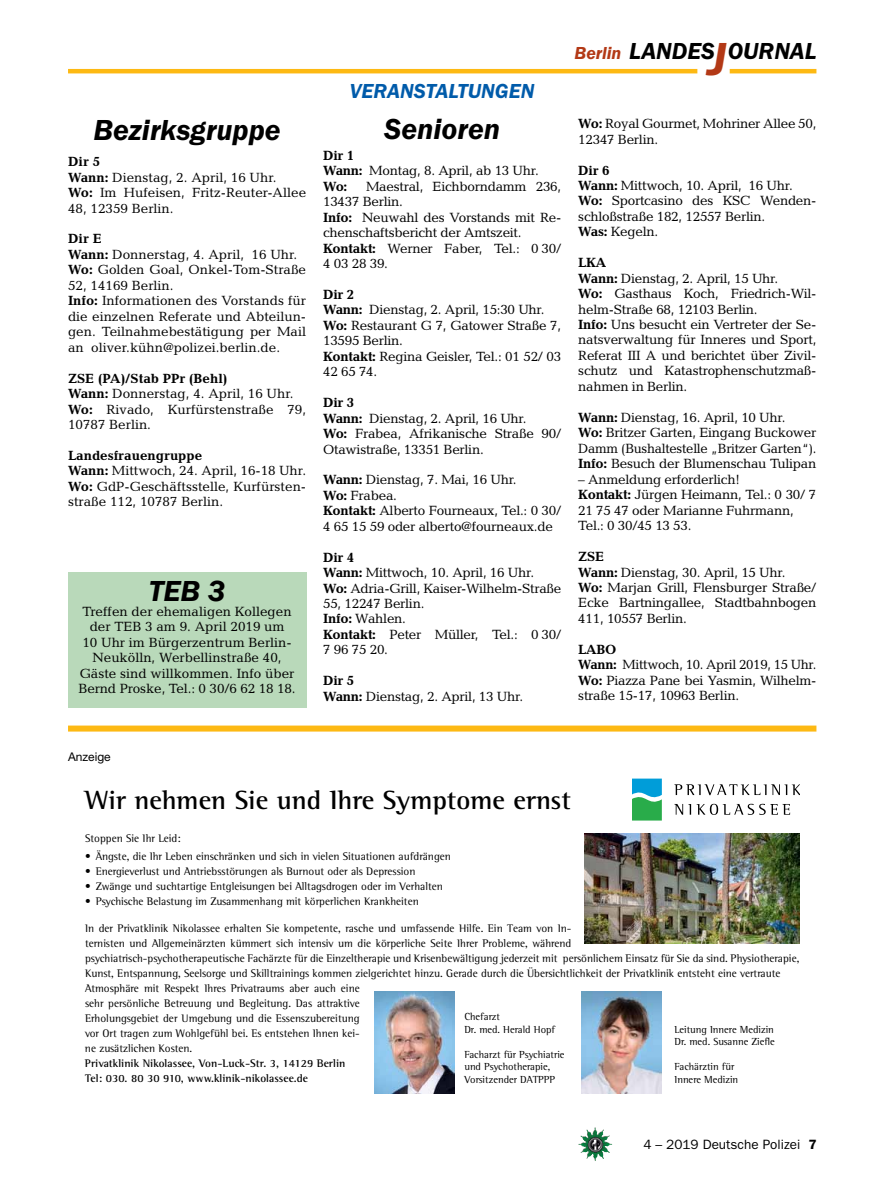
<style>
.page{position:relative;width:893px;height:1191px;background:#fff}
.page>*{position:absolute;margin:0;border:0;box-sizing:border-box;transform-origin:0 0}
.t1{font:italic 600 30px "Franklin Gothic Itc T";color:#000}
.t2{font:700 27px "Rotis Semi Serif Pro";color:#000}
.t3{font:italic 600 24px "Franklin Gothic Itc T";color:#000}
.t4{font:italic 600 21px "Franklin Gothic Itc T";color:#005baa}
.t5{font:italic 600 18px "Franklin Gothic Itc T";color:#b33916}
.t6{font:13.5px/15.5px "Candida";letter-spacing:-.02em;color:#000}
.t7{font:13.5px/15.5px "Candida";color:#000}
.t8{font:13.5px "Franklin Gothic";color:#000}
.t9{font:12px "Helvetica Neue";color:#000}
.t10{font:11.25px/15px "Rotis Semi Serif Std";color:#000}
.t11{font:700 11.25px/15px "Rotis Semi Serif Pro";color:#000}
.t12{font:10.5px/12.6px "Rotis Semi Serif Std";color:#000}
.s1{font-weight:700}
.s2{font-size:48px;color:#b33916}
.s3{font-weight:600}
</style>
<div class="page">
<img style="left:578px;top:1127px;width:17px;height:25px">
<hr style="left:730px;top:69px;width:86px;height:4px;background:#fdb913">
<hr style="left:68px;top:69px;width:629px;height:4px;background:#fdb913">
<div style="left:68px;top:572px;width:238px;height:135px;background:#b9d9ba"></div>
<svg style="left:632px;top:778px;width:30px;height:42px"></svg>
<svg style="left:674px;top:803px;width:116px;height:12px"></svg>
<svg style="left:674px;top:784px;width:125px;height:11px"></svg>
<img style="left:584px;top:833px;width:215px;height:110px">
<img style="left:374px;top:991px;width:81px;height:102px">
<img style="left:581px;top:991px;width:80px;height:102px">
<div style="left:68px;top:725px;width:748px;height:6px;background:#fdb913"></div>
<h3 class="t4" style="left:350px;top:79px;width:14px">verans</h3>
<h3 class="t4" style="left:426px;top:79px;width:57px">tal tungen</h3>
<h1 class="t1" style="left:94px;top:112px;width:189px">Bezirksgruppe</h1>
<h1 class="t1" style="left:384px;top:112px;width:118px">Senioren</h1>
<p class="t6" style="left:323px;top:148px;width:217px"><span class="s1">Dir 1<br>Wann:</span> Montag, 8. April, ab 13 Uhr.<br><span class="s1">Wo:</span></p>
<p class="t7" style="left:68px;top:154px;width:240px"><span class="s1">Dir 5<br>Wann:</span> Dienstag, 2. April, 16 Uhr.<br><span class="s1">Wo:</span> Im Hufeisen, Fritz-Reuter-Allee<br>48, 12359 Berlin.</p>
<p class="t7" style="left:68px;top:231px;width:240px"><span class="s1">Dir E<br>Wann:</span> Donnerstag, 4. April, 16 Uhr.<br><span class="s1">Wo:</span> Golden Goal, Onkel-Tom-Straße<br>52, 14169 Berlin.<br><span class="s1">Info:</span> Informationen des Vorstands für die einzelnen Referate und Abteilun&shy;gen. Teilnahmebestätigung per Mail an oliver.kühn@polizei.berlin.de.</p>
<p class="t7" style="left:68px;top:370px;width:240px"><span class="s1">ZSE (PA)/Stab PPr (Behl)<br>Wann:</span> Donnerstag, 4. April, 16 Uhr.<br><span class="s1">Wo:</span> Rivado, Kurfürstenstraße 79,<br>10787 Berlin.</p>
<p class="t7" style="left:68px;top:447px;width:240px"><span class="s1">Landesfrauengruppe<br>Wann:</span> Mittwoch, 24. April, 16-18 Uhr.<br><span class="s1">Wo:</span> GdP-Geschäftsstelle, Kurfürsten&shy;straße 112, 10787 Berlin.</p>
<p class="t6" style="left:323px;top:178px;width:240px;text-indent:43px">Maestral, Eichborndamm 236,<br>13437 Berlin.<br><span class="s1">Info:</span> Neuwahl des Vorstands mit Re&shy;chenschaftsbericht der Amtszeit.<br><span class="s1">Kontakt:</span> Werner Faber, Tel.: 0 30/<br>4 03 28 39.</p>
<p class="t6" style="left:323px;top:287px;width:240px"><span class="s1">Dir 2<br>Wann:</span> Dienstag, 2. April, 15:30 Uhr.<br><span class="s1">Wo:</span> Restaurant G 7, Gatower Straße 7,<br>13595 Berlin.<br><span class="s1">Kontakt:</span> Regina Geisler, Tel.: 01 52/ 03<br>42 65 74.</p>
<p class="t6" style="left:323px;top:395px;width:240px"><span class="s1">Dir 3<br>Wann:</span> Dienstag, 2. April, 16 Uhr.<br><span class="s1">Wo:</span> Frabea, Afrikanische Straße 90/<br>Otawistraße, 13351 Berlin.</p>
<p class="t6" style="left:323px;top:472px;width:240px"><span class="s1">Wann:</span> Dienstag, 7. Mai, 16 Uhr.<br><span class="s1">Wo:</span> Frabea.<br><span class="s1">Kontakt:</span> Alberto Fourneaux, Tel.: 0 30/<br>4 65 15 59 oder alberto@fourneaux.de</p>
<p class="t6" style="left:323px;top:549px;width:240px"><span class="s1">Dir 4<br>Wann:</span> Mittwoch, 10. April, 16 Uhr.<br><span class="s1">Wo:</span> Adria-Grill, Kaiser-Wilhelm-Straße<br>55, 12247 Berlin.<br><span class="s1">Info:</span> Wahlen.<br><span class="s1">Kontakt:</span> Peter Müller, Tel.: 0 30/<br>7 96 75 20.</p>
<p class="t6" style="left:323px;top:673px;width:201px"><span class="s1">Dir 5<br>Wann:</span> Dienstag, 2. April, 13 Uhr.</p>
<h1 class="t1" style="left:149px;top:573px;width:78px">TEB 3</h1>
<p class="t7" style="left:79px;top:603px;width:219px;text-align:center">Treffen der ehemaligen Kollegen der TEB 3 am 9. April 2019 um<br>10 Uhr im Bürgerzentrum Berlin-<br>Neukölln, Werbellinstraße 40,<br>Gäste sind willkommen. Info über<br>Bernd Proske, Tel.: 0 30/6 62 18 18.</p>
<h3 class="t5" style="left:575px;top:42px;width:48px">Berlin</h3>
<h3 class="t3" style="left:629px;top:37px;width:189px">LANDES<span class="s2">J</span>OURNAL</h3>
<p class="t6" style="left:578px;top:116px;width:240px"><span class="s1">Wo:</span> Royal Gourmet, Mohriner Allee 50,<br>12347 Berlin.</p>
<p class="t6" style="left:578px;top:162px;width:240px"><span class="s1">Dir 6<br>Wann:</span> Mittwoch, 10. April, 16 Uhr.<br><span class="s1">Wo:</span> Sportcasino des KSC Wenden&shy;schloßstraße 182, 12557 Berlin.<br><span class="s1">Was:</span> Kegeln.</p>
<p class="t6" style="left:578px;top:255px;width:240px"><span class="s1">LKA<br>Wann:</span> Dienstag, 2. April, 15 Uhr.<br><span class="s1">Wo:</span> Gasthaus Koch, Friedrich-Wil&shy;helm-Straße 68, 12103 Berlin.<br><span class="s1">Info:</span> Uns besucht ein Vertreter der Se&shy;natsverwaltung für Inneres und Sport,<br>Referat III A und berichtet über Zivil&shy;schutz und Katastrophenschutzmaß&shy;nahmen in Berlin.</p>
<p class="t6" style="left:578px;top:409px;width:240px"><span class="s1">Wann:</span> Dienstag, 16. April, 10 Uhr.<br><span class="s1">Wo:</span> Britzer Garten, Eingang Buckower Damm (Bushaltestelle „Britzer Garten“).<br><span class="s1">Info:</span> Besuch der Blumenschau Tulipan</p>
<p class="t6" style="left:578px;top:471px;width:240px">– Anmeldung erforderlich!<br><span class="s1">Kontakt:</span> Jürgen Heimann, Tel.: 0 30/ 7<br>21 75 47 oder Marianne Fuhrmann,<br>Tel.: 0 30/45 13 53.</p>
<p class="t6" style="left:578px;top:549px;width:240px"><span class="s1">ZSE<br>Wann:</span> Dienstag, 30. April, 15 Uhr.<br><span class="s1">Wo:</span> Marjan Grill, Flensburger Straße/<br>Ecke Bartningallee, Stadtbahnbogen<br>411, 10557 Berlin.</p>
<p class="t6" style="left:578px;top:641px;width:240px"><span class="s1">LABO<br>Wann:</span> Mittwoch, 10. April 2019, 15 Uhr.<br><span class="s1">Wo:</span> Piazza Pane bei Yasmin, Wilhelm&shy;straße 15-17, 10963 Berlin.</p>
<p class="t9" style="left:68px;top:749px;width:44px">Anzeige</p>
<h2 class="t2" style="left:85px;top:783px;width:487px">Wir nehmen Sie und Ihre Symptome ernst</h2>
<p class="t10" style="left:85px;top:830px;width:97px">Stoppen Sie Ihr Leid:</p>
<p class="t10" style="left:85px;top:848px;width:367px">• Ängste, die Ihr Leben einschränken und sich in vielen Situationen aufdrängen</p>
<p class="t10" style="left:85px;top:863px;width:332px">• Energieverlust und Antriebsstörungen als Burnout oder als Depression</p>
<p class="t10" style="left:85px;top:878px;width:359px">• Zwänge und suchtartige Entgleisungen bei Alltagsdrogen oder im Verhalten</p>
<p class="t10" style="left:85px;top:893px;width:335px">• Psychische Belastung im Zusammenhang mit körperlichen Krankheiten</p>
<p class="t10" style="left:85px;top:920px;width:716px">In der Privatklinik Nikolassee erhalten Sie kompetente, rasche und umfassende Hilfe. Ein Team von In-<br>ternisten und Allgemeinärzten kümmert sich intensiv um die körperliche Seite Ihrer Probleme, während<br>psychiatrisch-psychotherapeutische Fachärzte für die Einzeltherapie und Krisenbewältigung jederzeit mit persönlichem Einsatz für Sie da sind. Physiotherapie, Kunst, Entspannung, Seelsorge und Skilltrainings kommen zielgerichtet hinzu. Gerade durch die Übersichtlichkeit der Privatklinik entsteht eine vertraute Atmosphäre mit Respekt Ihres Privatraums aber auch eine<br>sehr persönliche Betreuung und Begleitung. Das attraktive<br>Erholungsgebiet der Umgebung und die Essenszubereitung<br>vor Ort tragen zum Wohlgefühl bei. Es entstehen Ihnen kei-<br>ne zusätzlichen Kosten.</p>
<p class="t11" style="left:85px;top:1055px;width:262px">Privatklinik Nikolassee, Von-Luck-Str. 3, 14129 Berlin<br>Tel: 030. 80 30 910, www.klinik-nikolassee.de</p>
<p class="t12" style="left:464px;top:1010px;width:92px">Chefarzt<br>Dr. med. Herald Hopf</p>
<p class="t12" style="left:464px;top:1047px;width:102px">Facharzt für Psychiatrie und Psychotherapie,<br>Vorsitzender DATPPP</p>
<p class="t12" style="left:674px;top:1022px;width:102px">Leitung Innere Medizin<br>Dr. med. Susanne Ziefle</p>
<p class="t12" style="left:674px;top:1060px;width:65px">Fachärztin für<br>Innere Medizin</p>
<p class="t8" style="left:643px;top:1136px;width:175px">4 – 2019 Deutsche Polizei <span class="s3">7</span></p>
</div>
